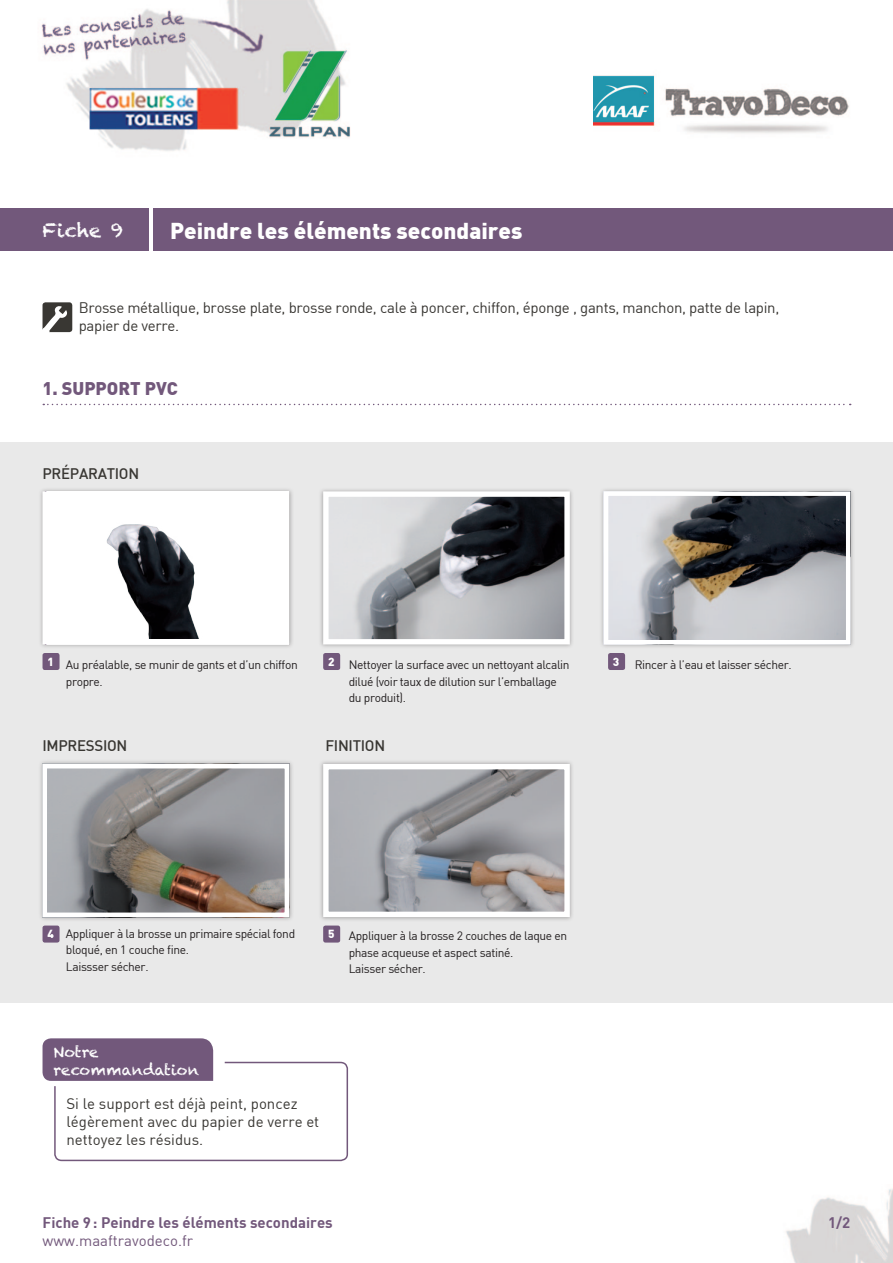
<style>
.page{position:relative;width:893px;height:1263px;background:#fff}
.page>*{position:absolute;margin:0;border:0;box-sizing:border-box;transform-origin:0 0}
.t1{font:900 22.5px "DIN";color:#fff}
.t2{font:19.5px "Chalkduster";color:#fff}
.t3{font:900 18px "DIN";color:#72587b}
.t4{font:15px/18px "DIN";letter-spacing:-.02em;color:#393733}
.t5{font:15px/18px "DIN";color:#393733}
.t6{font:700 15px "DIN";color:#72587b}
.t7{font:500 15px "DIN";letter-spacing:-.02em;color:#393733}
.t8{font:15px "DIN";color:#72587b}
.t9{font:15px/18px "Chalkduster";color:#fff}
.t10{font:12px/16.5px "DIN";letter-spacing:-.03em;color:#231f20}
.t11{font:900 11.55px "DIN";color:#fff}
</style>
<div class="page">
<img style="left:41px;top:0;width:310px;height:151px">
<div style="left:0;top:208px;width:149px;height:43px;background:#72587b"></div>
<div style="left:153px;top:208px;width:740px;height:43px;background:#72587b"></div>
<img style="left:786px;top:1188px;width:107px;height:75px">
<img style="left:594px;top:75px;width:255px;height:58px">
<div style="left:0;top:442px;width:893px;height:560px;background:#e9e9e9"></div>
<div style="left:38px;top:487px;width:256px;height:162px;background:#231f20;opacity:.35"></div>
<svg style="left:48px;top:496px;width:236px;height:143px;background:#d3d3d5"></svg>
<div style="left:43px;top:491px;width:246px;height:153px;border:4px solid #fff"></div>
<div style="left:38px;top:759px;width:256px;height:162px;background:#231f20;opacity:.35"></div>
<img style="left:48px;top:769px;width:236px;height:143px">
<div style="left:43px;top:764px;width:246px;height:153px;border:4px solid #fff"></div>
<div style="left:599px;top:487px;width:256px;height:162px;background:#231f20;opacity:.35"></div>
<img style="left:609px;top:496px;width:236px;height:143px">
<div style="left:604px;top:491px;width:246px;height:153px;border:4px solid #fff"></div>
<div style="left:43px;top:653px;width:17px;height:17px;background:#72587b;border-radius:2px"></div>
<div style="left:43px;top:925px;width:17px;height:17px;background:#72587b;border-radius:2px"></div>
<div style="left:323px;top:653px;width:17px;height:17px;background:#72587b;border-radius:2px"></div>
<div style="left:323px;top:925px;width:17px;height:17px;background:#72587b;border-radius:2px"></div>
<div style="left:608px;top:653px;width:17px;height:17px;background:#72587b;border-radius:2px"></div>
<div style="left:318px;top:487px;width:256px;height:162px;background:#231f20;opacity:.35"></div>
<img style="left:329px;top:497px;width:235px;height:141px">
<div style="left:323px;top:491px;width:247px;height:153px;border:5px solid #fff"></div>
<div style="left:318px;top:759px;width:256px;height:163px;background:#231f20;opacity:.35"></div>
<img style="left:329px;top:770px;width:235px;height:141px">
<div style="left:323px;top:764px;width:247px;height:153px;border:5px solid #fff"></div>
<svg style="left:42px;top:404px;width:809px;height:2px"></svg>
<svg style="left:42px;top:302px;width:30px;height:31px"></svg>
<svg style="left:43px;top:1038px;width:306px;height:124px"></svg>
<h2 class="t2" style="left:43px;top:219px;width:82px">Fiche 9</h2>
<h1 class="t1" style="left:170px;top:216px;width:354px">Peindre les éléments secondaires</h1>
<p class="t4" style="left:79px;top:298px;width:702px">Brosse métallique, brosse plate, brosse ronde, cale à poncer, chiffon, éponge , gants, manchon, patte de lapin, papier de verre.</p>
<h3 class="t3" style="left:43px;top:377px;width:137px">1. support PVC</h3>
<p class="t7" style="left:43px;top:464px;width:98px">PRÉPARATION</p>
<p class="t11" style="left:47px;top:654px;width:8px">1</p>
<p class="t10" style="left:66px;top:656px;width:233px">Au préalable, se munir de gants et d’un chiffon propre.</p>
<p class="t11" style="left:328px;top:654px;width:8px">2</p>
<p class="t10" style="left:349px;top:656px;width:222px">Nettoyer la surface avec un nettoyant alcalin dilué (voir taux de dilution sur l’emballage du produit).</p>
<p class="t11" style="left:613px;top:654px;width:8px">3</p>
<p class="t10" style="left:635px;top:656px;width:158px">Rincer à l’eau et laisser sécher.</p>
<p class="t7" style="left:43px;top:736px;width:86px">IMPRESSION</p>
<p class="t7" style="left:325px;top:736px;width:61px">FINITION</p>
<p class="t11" style="left:47px;top:926px;width:8px">4</p>
<p class="t10" style="left:66px;top:925px;width:231px">Appliquer à la brosse un primaire spécial fond bloqué, en 1 couche fine.<br>Laissser sécher.</p>
<p class="t11" style="left:328px;top:926px;width:8px">5</p>
<p class="t10" style="left:349px;top:927px;width:220px">Appliquer à la brosse 2 couches de laque en phase acqueuse et aspect satiné.<br>Laisser sécher.</p>
<p class="t9" style="left:54px;top:1042px;width:147px">Notre recommandation</p>
<p class="t5" style="left:66px;top:1094px;width:254px">Si le support est déjà peint, poncez légèrement avec du papier de verre et nettoyez les résidus.</p>
<p class="t6" style="left:43px;top:1213px;width:292px">Fiche 9: Peindre les éléments secondaires</p>
<p class="t6" style="left:828px;top:1213px;width:24px">1/2</p>
<p class="t8" style="left:43px;top:1231px;width:152px">www.maaftravodeco.fr</p>
</div>
